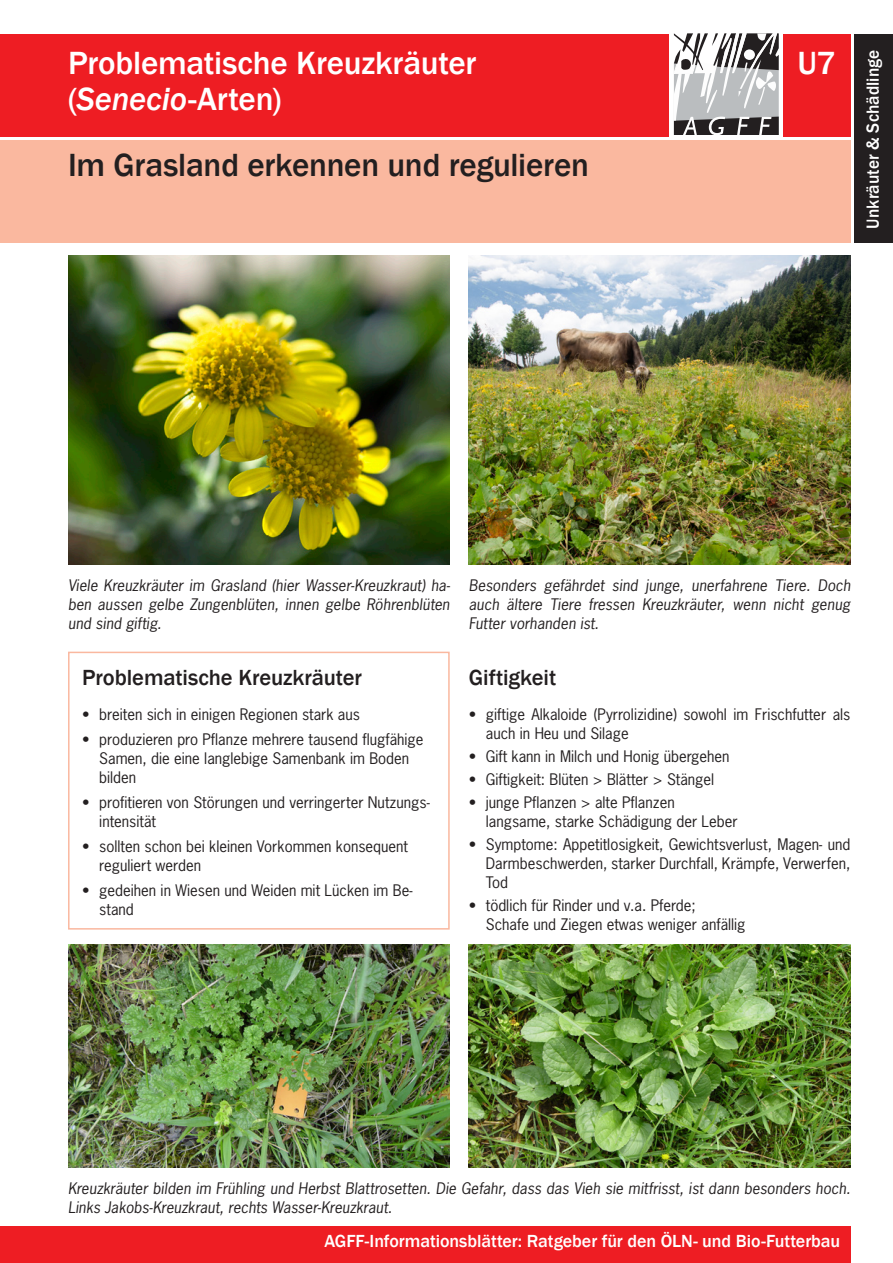
<style>
.page{position:relative;width:893px;height:1263px;background:#fff}
.page>*{position:absolute;margin:0;border:0;box-sizing:border-box;transform-origin:0 0}
.info-haupttitel{font:500 33px/36px "Franklin Gothic";letter-spacing:-.005em;color:#fff}
.info-haupttitel-2{font:500 33px "Franklin Gothic";letter-spacing:-.005em;color:#231f20}
.titel_1{font:500 22.5px "Franklin Gothic";letter-spacing:-.005em;color:#231f20}
.titel_2_zwischentitel{font:500 18px "Franklin Gothic";letter-spacing:-.005em;color:#fff}
.rubrikentitel{font:500 18px "Franklin Gothic";letter-spacing:.005em;color:#fff;scale:.96 1}
.t1{font:15px/18.9px "News Gothic";color:#231f20}
.Bildlegende{font:italic 15px/18.9px "News Gothic";letter-spacing:.005em;color:#231f20;text-align:justify}
.s1{font-style:italic}
</style>
<div class="page">
<div style="left:0;top:1227px;width:850px;height:36px;background:#ee1d23"></div>
<div style="left:0;top:34px;width:850px;height:102px;background:#ee1d23"></div>
<div style="left:670px;top:30px;width:113px;height:113px;background:#fff"></div>
<svg style="left:674px;top:33px;width:105px;height:102px"></svg>
<div style="left:855px;top:34px;width:38px;height:208px;background:#231f20"></div>
<div style="left:0;top:140px;width:850px;height:102px;background:#fab89f"></div>
<div style="left:68px;top:652px;width:382px;height:277px;border:2px solid #fab89f"></div>
<img style="left:469px;top:255px;width:381px;height:310px">
<img style="left:469px;top:944px;width:381px;height:224px">
<img style="left:68px;top:255px;width:381px;height:310px">
<img style="left:68px;top:944px;width:381px;height:224px">
<p class="info-haupttitel" style="left:68px;top:45px;width:410px">Problematische Kreuzkräuter (<span class="s1">Senecio</span>-Arten)</p>
<p class="rubrikentitel" style="left:862px;top:229px;width:188px;rotate:-90deg">Unkräuter &amp; Schädlinge</p>
<p class="info-haupttitel" style="left:797px;top:45px;width:40px">U7</p>
<p class="info-haupttitel-2" style="left:68px;top:145px;width:522px">Im Grasland erkennen und regulieren</p>
<p class="Bildlegende" style="left:68px;top:576px;width:384px">Viele Kreuzkräuter im Grasland (hier Wasser-Kreuzkraut) ha&shy;ben aussen gelbe Zungenblüten, innen gelbe Röhrenblüten und sind giftig.</p>
<p class="titel_1" style="left:82px;top:663px;width:281px">Problematische Kreuzkräuter</p>
<p class="t1" style="left:82px;top:704px;width:279px">• breiten sich in einigen Regionen stark aus</p>
<p class="t1" style="left:99px;top:730px;width:326px;text-indent:-17px">• produzieren pro Pflanze mehrere tausend flugfähige<br>Samen, die eine langlebige Samenbank im Boden bilden</p>
<p class="t1" style="left:99px;top:793px;width:332px;text-indent:-17px">• profitieren von Störungen und verringerter Nutzungs&shy;intensität</p>
<p class="t1" style="left:99px;top:837px;width:310px;text-indent:-17px">• sollten schon bei kleinen Vorkommen konsequent reguliert werden</p>
<p class="t1" style="left:99px;top:881px;width:315px;text-indent:-17px">• gedeihen in Wiesen und Weiden mit Lücken im Be&shy;stand</p>
<p class="Bildlegende" style="left:469px;top:576px;width:383px">Besonders gefährdet sind junge, unerfahrene Tiere. Doch auch ältere Tiere fressen Kreuzkräuter, wenn nicht genug Futter vorhanden ist.</p>
<p class="titel_1" style="left:469px;top:663px;width:89px">Giftigkeit</p>
<p class="t1" style="left:486px;top:704px;width:366px;text-indent:-17px">• giftige Alkaloide (Pyrrolizidine) sowohl im Frischfutter als auch in Heu und Silage</p>
<p class="t1" style="left:469px;top:746px;width:262px">• Gift kann in Milch und Honig übergehen</p>
<p class="t1" style="left:469px;top:770px;width:247px">• Giftigkeit: Blüten &gt; Blätter &gt; Stängel</p>
<p class="t1" style="left:486px;top:793px;width:253px;text-indent:-17px">• junge Pflanzen &gt; alte Pflanzen langsame, starke Schädigung der Leber</p>
<p class="t1" style="left:486px;top:835px;width:366px;text-align:justify;text-indent:-17px">• Symptome: Appetitlosigkeit, Gewichtsverlust, Magen- und Darmbeschwerden, starker Durchfall, Krämpfe, Verwerfen, Tod</p>
<p class="t1" style="left:486px;top:896px;width:261px;text-indent:-17px">• tödlich für Rinder und v.a. Pferde;<br>Schafe und Ziegen etwas weniger anfällig</p>
<p class="Bildlegende" style="left:68px;top:1179px;width:784px">Kreuzkräuter bilden im Frühling und Herbst Blattrosetten. Die Gefahr, dass das Vieh sie mitfrisst, ist dann besonders hoch.<br>Links Jakobs-Kreuzkraut, rechts Wasser-Kreuzkraut.</p>
<p class="titel_2_zwischentitel" style="left:324px;top:1230px;width:517px">AGFF-Informationsblätter: Ratgeber für den ÖLN- und Bio-Futterbau</p>
</div>
